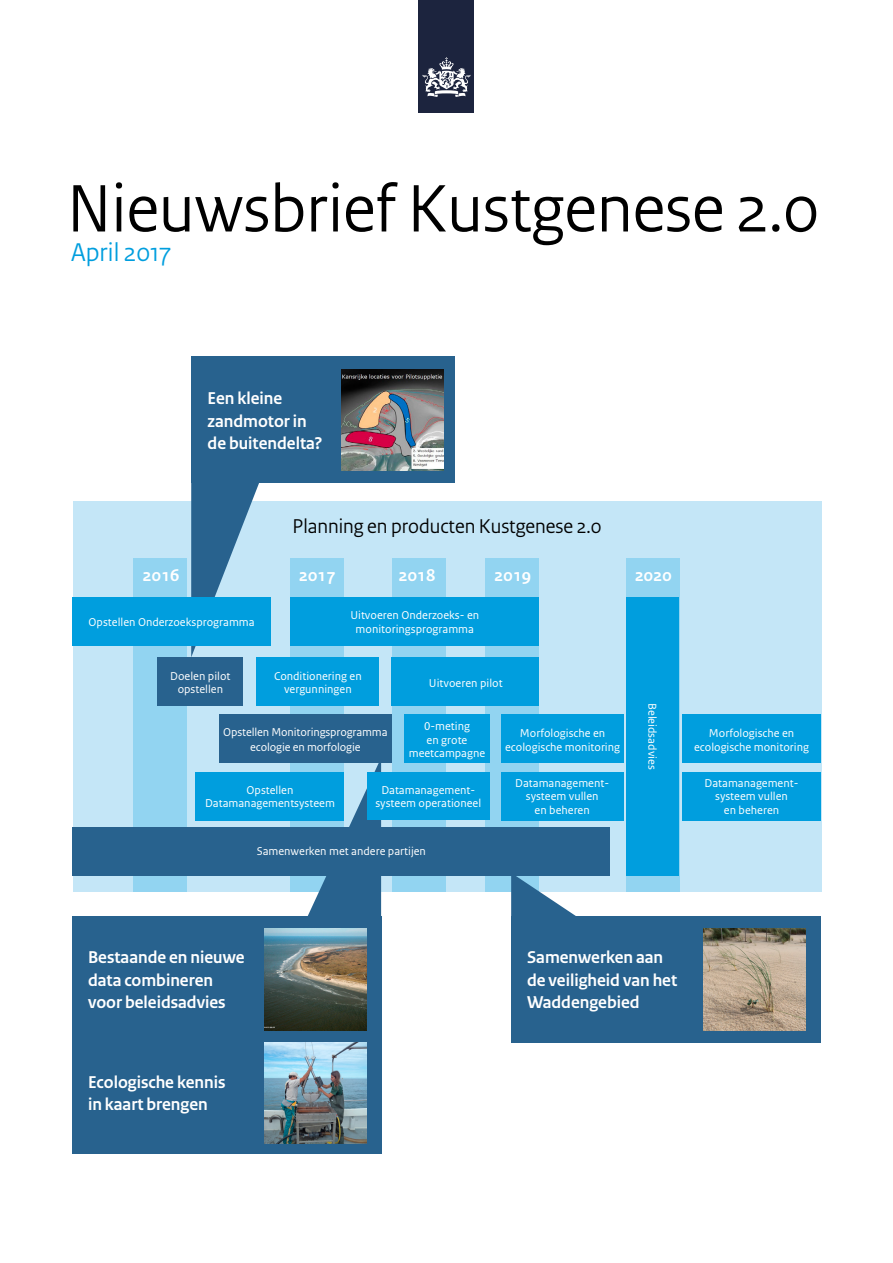
<style>
.page{position:relative;width:893px;height:1263px;background:#fff}
.page>*{position:absolute;margin:0;border:0;box-sizing:border-box;transform-origin:0 0}
.t1{font:70.5px "Rijksoverheid Sans Heading";color:#000}
.t2{font:27px "Rijksoverheid Sans Heading";color:#009ede}
.t3{font:21px "Rijksoverheid Sans Heading";color:#000}
.t4{font:700 18px/22.5px "Rijksoverheid Sans";color:#fff}
.t5{font:12px/13.5px "Rijksoverheid Sans Text";color:#fff;text-align:center}
</style>
<div class="page">
<div style="left:73px;top:501px;width:748px;height:390px;background:#c4e6f7"></div>
<div style="left:133px;top:558px;width:54px;height:333px;background:#92d4f1"></div>
<div style="left:393px;top:558px;width:53px;height:333px;background:#92d4f1"></div>
<div style="left:486px;top:558px;width:53px;height:333px;background:#92d4f1"></div>
<div style="left:627px;top:558px;width:53px;height:333px;background:#92d4f1"></div>
<div style="left:291px;top:558px;width:53px;height:333px;background:#92d4f1"></div>
<div style="left:219px;top:714px;width:173px;height:49px;background:#28628e"></div>
<div style="left:682px;top:714px;width:138px;height:49px;background:#009ede"></div>
<div style="left:682px;top:772px;width:138px;height:48px;background:#009ede"></div>
<div style="left:196px;top:772px;width:148px;height:48px;background:#009ede"></div>
<div style="left:502px;top:772px;width:122px;height:48px;background:#009ede"></div>
<div style="left:73px;top:827px;width:537px;height:48px;background:#28628e"></div>
<div style="left:627px;top:597px;width:52px;height:278px;background:#009ede"></div>
<div style="left:404px;top:714px;width:86px;height:49px;background:#009ede"></div>
<div style="left:501px;top:714px;width:123px;height:49px;background:#009ede"></div>
<div style="left:291px;top:597px;width:248px;height:49px;background:#009ede"></div>
<div style="left:257px;top:657px;width:122px;height:49px;background:#009ede"></div>
<div style="left:392px;top:657px;width:147px;height:49px;background:#009ede"></div>
<div style="left:72px;top:916px;width:309px;height:238px;background:#28628e"></div>
<div style="left:191px;top:357px;width:264px;height:126px;background:#28628e"></div>
<div style="left:511px;top:916px;width:309px;height:126px;background:#28628e"></div>
<svg style="left:304px;top:763px;width:77px;height:153px"></svg>
<svg style="left:191px;top:483px;width:68px;height:174px"></svg>
<svg style="left:511px;top:875px;width:77px;height:41px"></svg>
<div style="left:73px;top:597px;width:198px;height:49px;background:#009ede"></div>
<div style="left:367px;top:772px;width:123px;height:47px;background:#009ede"></div>
<div style="left:158px;top:657px;width:85px;height:49px;background:#28628e"></div>
<img style="left:264px;top:928px;width:102px;height:102px">
<img style="left:264px;top:1042px;width:102px;height:102px">
<img style="left:341px;top:369px;width:102px;height:102px">
<img style="left:703px;top:928px;width:102px;height:102px">
<div style="left:419px;top:0;width:55px;height:113px;background:#1c243e"></div>
<svg style="left:423px;top:57px;width:47px;height:40px"></svg>
<h1 class="t1" style="left:67px;top:168px;width:754px">Nieuwsbrief Kustgenese 2.0</h1>
<h2 class="t2" style="left:71px;top:237px;width:101px">April 2017</h2>
<h3 class="t4" style="left:208px;top:387px;width:116px">Een kleine zandmotor in de buitendelta?</h3>
<h3 class="t3" style="left:293px;top:514px;width:310px">Planning en producten Kustgenese 2.0</h3>
<h3 class="t4" style="left:143px;top:564px;width:38px">2016</h3>
<h3 class="t4" style="left:299px;top:564px;width:38px">2017</h3>
<h3 class="t4" style="left:398px;top:564px;width:38px">2018</h3>
<h3 class="t4" style="left:494px;top:564px;width:38px">2019</h3>
<h3 class="t4" style="left:635px;top:564px;width:38px">2020</h3>
<p class="t5" style="left:89px;top:616px;width:167px">Opstellen Onderzoeksprogramma</p>
<p class="t5" style="left:350px;top:609px;width:130px">Uitvoeren Onderzoeks- en monitoringsprogramma</p>
<p class="t5" style="left:170px;top:669px;width:62px">Doelen pilot opstellen</p>
<p class="t5" style="left:274px;top:669px;width:89px">Conditionering en vergunningen</p>
<p class="t5" style="left:223px;top:725px;width:166px;line-height:15px">Opstellen Monitoringsprogramma ecologie en morfologie</p>
<p class="t5" style="left:409px;top:720px;width:78px">0-meting<br>en grote meetcampagne</p>
<p class="t5" style="left:505px;top:726px;width:116px">Morfologische en ecologische monitoring</p>
<p class="t5" style="left:694px;top:726px;width:116px">Morfologische en ecologische monitoring</p>
<p class="t5" style="left:205px;top:783px;width:131px">Opstellen<br>Datamanagementsysteem</p>
<p class="t5" style="left:429px;top:676px;width:75px">Uitvoeren pilot</p>
<p class="t5" style="left:659px;top:703px;width:68px;rotate:90deg">Beleidsadvies</p>
<p class="t5" style="left:515px;top:776px;width:95px">Datamanagement&shy;systeem vullen<br>en beheren</p>
<p class="t5" style="left:705px;top:776px;width:95px">Datamanagement&shy;systeem vullen<br>en beheren</p>
<p class="t5" style="left:375px;top:783px;width:107px">Datamanagement&shy;systeem operationeel</p>
<p class="t5" style="left:257px;top:844px;width:171px">Samenwerken met andere partijen</p>
<h3 class="t4" style="left:88px;top:946px;width:158px">Bestaande en nieuwe data combineren voor beleidsadvies</h3>
<h3 class="t4" style="left:88px;top:1071px;width:139px">Ecologische kennis in kaart brengen</h3>
<h3 class="t4" style="left:527px;top:946px;width:152px">Samenwerken aan de veiligheid van het<br>Waddengebied</h3>
</div>
